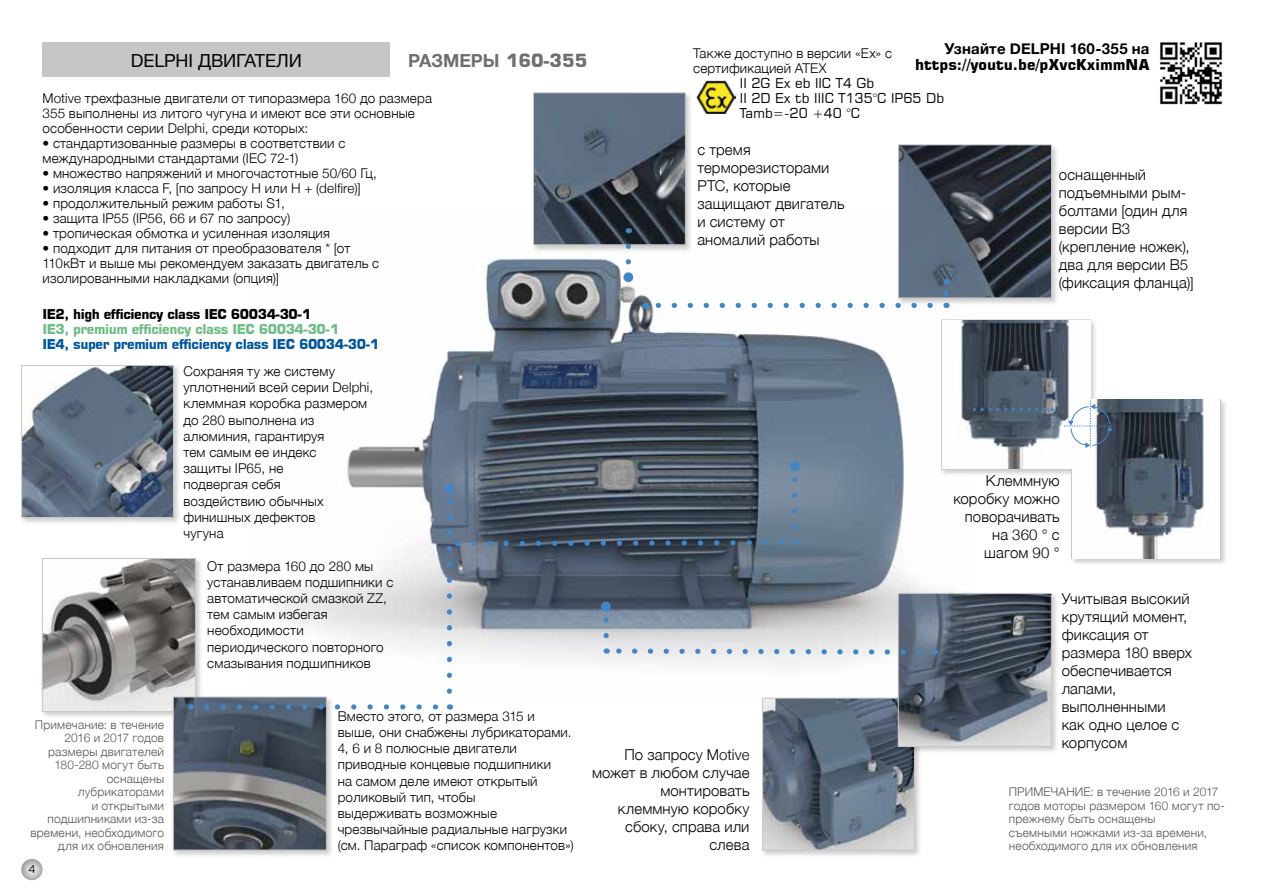
<style>
.page{position:relative;width:1263px;height:893px;background:#fff}
.page>*{position:absolute;margin:0;border:0;box-sizing:border-box;transform-origin:0 0}
.t1{font:18px "Helvetica Neue";letter-spacing:-.01em;color:#000}
.t2{font:700 18px "Helvetica Neue";letter-spacing:-.005em;color:#706f6f}
.t3{font:18px "Square 721 BT";color:#000}
.t4{font:300 15px/18px "Helvetica Neue";letter-spacing:.005em;color:#000}
.t5{font:700 15px "Square 721 BT";color:#000}
.t6{font:700 15px "Helvetica Neue";letter-spacing:.015em;color:#000}
.t7{font:300 13.5px/16.2px "Helvetica Neue";letter-spacing:.01em;color:#000}
.t8{font:13.5px/15px "Square 721 BT";color:#000}
.t9{font:700 13.5px "Square 721 BT";letter-spacing:-.03em;color:#00569d}
.t10{font:700 13.5px "Square 721 BT";letter-spacing:-.03em;color:#6fbc85}
.t11{font:700 13.5px "Square 721 BT";letter-spacing:-.03em;color:#000}
.t12{font:300 12px/13.5px "Helvetica Neue";letter-spacing:.015em;color:#575756;text-align:right}
.t13{font:10.5px "Square 721 BT";color:#000}
.s1{font-family:"Square 721 BT"}
</style>
<div class="page">
<img style="left:347px;top:257px;width:583px;height:437px">
<div style="left:20px;top:363px;width:162px;height:162px;background:#000;opacity:.2"></div>
<svg style="left:21px;top:365px;width:153px;height:153px;background:#6e7b8b"></svg>
<div style="left:760px;top:696px;width:162px;height:162px;background:#000;opacity:.2"></div>
<div style="left:896px;top:143px;width:163px;height:163px;background:#000;opacity:.2"></div>
<div style="left:896px;top:591px;width:163px;height:163px;background:#000;opacity:.2"></div>
<div style="left:940px;top:318px;width:288px;height:248px;background:#000;opacity:.2"></div>
<svg style="left:941px;top:319px;width:280px;height:240px"></svg>
<img style="left:942px;top:320px;width:148px;height:149px">
<img style="left:1073px;top:400px;width:147px;height:158px">
<svg style="left:790px;top:461px;width:10px;height:10px"></svg>
<svg style="left:468px;top:537px;width:328px;height:12px;background:#435669"></svg>
<svg style="left:792px;top:462px;width:5px;height:65px"></svg>
<svg style="left:603px;top:593px;width:449px;height:258px"></svg>
<div style="left:601px;top:602px;width:10px;height:9px;background:#4385c5;border-radius:50%"></div>
<svg style="left:533px;top:92px;width:519px;height:216px"></svg>
<div style="left:623px;top:272px;width:10px;height:10px;background:#4385c5;border-radius:50%"></div>
<div style="left:171px;top:695px;width:163px;height:163px;background:#000;opacity:.2"></div>
<svg style="left:42px;top:558px;width:399px;height:293px"></svg>
<svg style="left:447px;top:484px;width:5px;height:207px"></svg>
<div style="left:445px;top:484px;width:10px;height:10px;background:#4385c5;border-radius:50%"></div>
<svg style="left:1064px;top:400px;width:51px;height:48px"></svg>
<svg style="left:973px;top:407px;width:82px;height:5px"></svg>
<div style="left:42px;top:42px;width:348px;height:35px;background:#c6c6c6"></div>
<img style="left:697px;top:80px;width:39px;height:34px">
<img style="left:1160px;top:42px;width:62px;height:63px">
<svg style="left:21px;top:859px;width:22px;height:21px"></svg>
<p class="t6" style="left:944px;top:37px;width:207px">Узнайте DELPHI 160-355 на</p>
<h1 class="t1" style="left:131px;top:48px;width:172px">DELPHI ДВИГАТЕЛИ</h1>
<p class="t7" style="left:693px;top:44px;width:200px;line-height:15px">Также доступно в версии «Ex» с сертификацией ATEX</p>
<p class="t8" style="left:740px;top:75px;width:206px">II 2G Ex eb IIC T4 Gb<br>II 2D Ex tb IIIC T135°C IP65 Db<br>Tamb=-20 +40 °C</p>
<h1 class="t3" style="left:185px;top:49px;width:67px">DELPHI</h1>
<p class="t5" style="left:915px;top:56px;width:236px">https://youtu.be/pXvcKximmNA</p>
<p class="t7" style="left:43px;top:90px;width:391px;line-height:15px">Motive трехфазные двигатели от типоразмера 160 до размера<br>355 выполнены из литого чугуна и имеют все эти основные особенности серии Delphi, среди которых:</p>
<p class="t7" style="left:43px;top:135px;width:304px;line-height:15px">• стандартизованные размеры в соответствии с международными стандартами (IEC 72-1)</p>
<p class="t7" style="left:43px;top:165px;width:336px">• множество напряжений и многочастотные 50/60 Гц,</p>
<p class="t7" style="left:43px;top:180px;width:320px">• изоляция класса F, [по запросу H или H + (delfire)]</p>
<p class="t7" style="left:43px;top:195px;width:244px">• продолжительный режим работы S1,</p>
<p class="t7" style="left:43px;top:210px;width:249px">• защита IP55 (IP56, 66 и 67 по запросу)</p>
<p class="t7" style="left:43px;top:225px;width:289px">• тропическая обмотка и усиленная изоляция</p>
<p class="t7" style="left:43px;top:240px;width:338px;line-height:15px">• подходит для питания от преобразователя * [от<br>110кВт и выше мы рекомендуем заказать двигатель с изолированными накладками (опция)]</p>
<h1 class="t2" style="left:408px;top:47px;width:181px">РАЗМЕРЫ <span class="s1">160-355</span></h1>
<p class="t4" style="left:697px;top:140px;width:149px">с тремя терморезисторами<br>PTC, которые защищают двигатель и систему от аномалий работы</p>
<p class="t4" style="left:1059px;top:164px;width:136px">оснащенный подъемными рым&shy;болтами [один для версии B3 (крепление ножек), два для версии B5 (фиксация фланца)]</p>
<p class="t11" style="left:43px;top:306px;width:270px">IE2, high efficiency class IEC 60034-30-1</p>
<p class="t10" style="left:43px;top:321px;width:298px">IE3, premium efficiency class IEC 60034-30-1</p>
<p class="t9" style="left:43px;top:336px;width:338px">IE4, super premium efficiency class IEC 60034-30-1</p>
<p class="t12" style="left:30px;top:717px;width:135px">Примечание: в течение<br>2016 и 2017 годов размеры двигателей<br>180-280 могут быть оснащены лубрикаторами<br>и открытыми подшипниками из-за времени, необходимого для их обновления</p>
<p class="t13" style="left:28px;top:862px;width:9px">4</p>
<p class="t7" style="left:183px;top:362px;width:191px">Сохраняя ту же систему уплотнений всей серии Delphi, клеммная коробка размером до 280 выполнена из алюминия, гарантируя<br>тем самым ее индекс<br>защиты IP65, не<br>подвергая себя<br>воздействию обычных финишных дефектов<br>чугуна</p>
<p class="t7" style="left:207px;top:557px;width:188px">От размера 160 до 280 мы устанавливаем подшипники с автоматической смазкой ZZ, тем самым избегая необходимости периодического повторного смазывания подшипников</p>
<p class="t7" style="left:338px;top:707px;width:237px">Вместо этого, от размера 315 и выше, они снабжены лубрикаторами.<br>4, 6 и 8 полюсные двигатели приводные концевые подшипники<br>на самом деле имеют открытый роликовый тип, чтобы<br>выдерживать возможные чрезвычайные радиальные нагрузки (см. Параграф «список компонентов»)</p>
<p class="t4" style="left:592px;top:745px;width:159px;text-align:right">По запросу Motive может в любом случае монтировать клеммную коробку сбоку, справа или слева</p>
<p class="t4" style="left:953px;top:471px;width:108px;text-align:right">Клеммную коробку можно поворачивать на 360 ° с шагом 90 °</p>
<p class="t4" style="left:1062px;top:588px;width:132px">Учитывая высокий крутящий момент, фиксация от размера 180 вверх обеспечивается лапами, выполненными как одно целое с корпусом</p>
<p class="t12" style="left:1009px;top:784px;width:218px;text-align:left">ПРИМЕЧАНИЕ: в течение 2016 и 2017 годов моторы размером 160 могут по&shy;прежнему быть оснащены<br>съемными ножками из-за времени, необходимого для их обновления</p>
</div>
